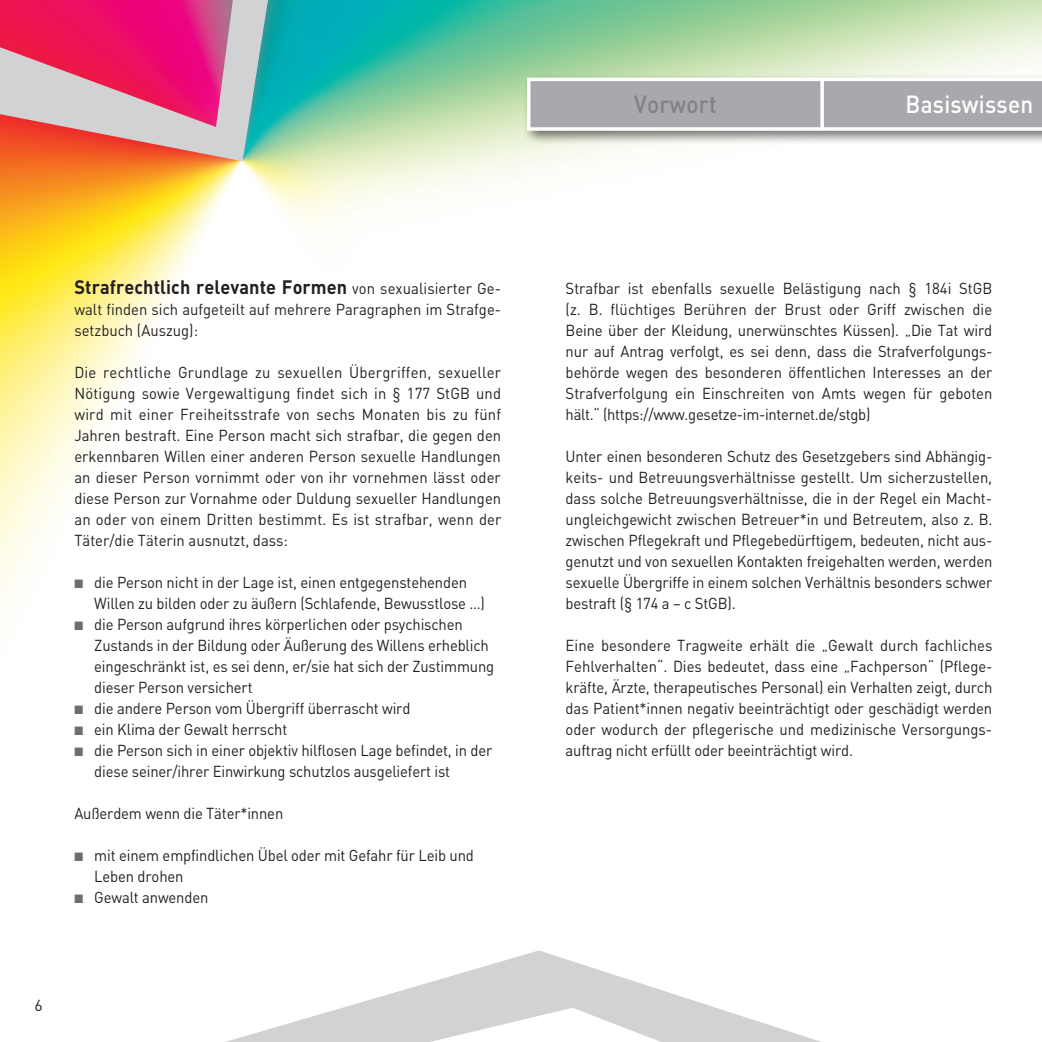
<style>
.page{position:relative;width:1042px;height:1042px;background:#fff}
.page>*{position:absolute;margin:0;border:0;box-sizing:border-box;transform-origin:0 0}
.t1{font:500 24.5px "DIN Pro";letter-spacing:.01em;color:#fff;scale:.92 1}
.t2{font:500 24.5px "DIN Pro";letter-spacing:.01em;color:#808285;scale:.92 1}
.t3{font:700 19.25px "DIN Pro";letter-spacing:.005em;color:#231f20;scale:.94 1}
.t4{font:15.75px/21px "DIN Pro";letter-spacing:-.01em;color:#231f20;scale:.94 1}
.t5{font:15.75px "DIN Pro";letter-spacing:-.01em;color:#231f20}
.s1{font-weight:400;font-size:15.75px}
.s2{color:#6c6d70}
</style>
<div class="page">
<img style="left:0;top:0;width:1042px;height:607px">
<svg style="left:0;top:0;width:268px;height:161px;background:#d86789"></svg>
<svg style="left:226px;top:950px;width:595px;height:92px"></svg>
<div style="left:522px;top:73px;width:520px;height:73px;background:#231f20;opacity:.6"></div>
<svg style="left:527px;top:78px;width:515px;height:53px;background:#b3b4b7"></svg>
<svg style="left:820px;top:79px;width:4px;height:50px"></svg>
<h1 class="t2" style="left:634px;top:87px;width:91px">Vorwort</h1>
<h1 class="t1" style="left:905px;top:87px;width:140px">Basiswissen</h1>
<p class="t3" style="left:74px;top:274px;width:455px">Strafrechtlich relevante Formen <span class="s1">von sexualisierter Ge-</span></p>
<p class="t4" style="left:74px;top:298px;width:455px">walt finden sich aufgeteilt auf mehrere Paragraphen im Strafge&shy;setzbuch (Auszug):</p>
<p class="t4" style="left:74px;top:361px;width:456px;text-align:justify">Die rechtliche Grundlage zu sexuellen Übergriffen, sexueller Nötigung sowie Vergewaltigung findet sich in § 177 StGB und wird mit einer Freiheitsstrafe von sechs Monaten bis zu fünf Jahren bestraft. Eine Person macht sich strafbar, die gegen den erkennbaren Willen einer anderen Person sexuelle Handlungen an dieser Person vornimmt oder von ihr vornehmen lässt oder diese Person zur Vornahme oder Duldung sexueller Handlungen an oder von einem Dritten bestimmt. Es ist strafbar, wenn der Täter/die Täterin ausnutzt, dass:</p>
<p class="t4" style="left:94px;top:571px;width:417px;text-indent:-20px"><span class="s2">■</span> die Person nicht in der Lage ist, einen entgegenstehenden<br>Willen zu bilden oder zu äußern (Schlafende, Bewusstlose …)</p>
<p class="t4" style="left:94px;top:613px;width:427px;text-indent:-20px"><span class="s2">■</span> die Person aufgrund ihres körperlichen oder psychischen Zustands in der Bildung oder Äußerung des Willens erheblich eingeschränkt ist, es sei denn, er/sie hat sich der Zustimmung dieser Person versichert</p>
<p class="t4" style="left:74px;top:697px;width:359px"><span class="s2">■</span> die andere Person vom Übergriff überrascht wird</p>
<p class="t4" style="left:74px;top:718px;width:228px"><span class="s2">■</span> ein Klima der Gewalt herrscht</p>
<p class="t4" style="left:94px;top:739px;width:425px;text-indent:-20px"><span class="s2">■</span> die Person sich in einer objektiv hilflosen Lage befindet, in der diese seiner/ihrer Einwirkung schutzlos ausgeliefert ist</p>
<p class="t4" style="left:74px;top:802px;width:224px">Außerdem wenn die Täter*innen</p>
<p class="t4" style="left:94px;top:844px;width:405px;text-indent:-20px"><span class="s2">■</span> mit einem empfindlichen Übel oder mit Gefahr für Leib und<br>Leben drohen</p>
<p class="t4" style="left:74px;top:886px;width:144px"><span class="s2">■</span> Gewalt anwenden</p>
<p class="t5" style="left:34px;top:994px;width:10px">6</p>
<p class="t4" style="left:566px;top:277px;width:456px;text-align:justify">Strafbar ist ebenfalls sexuelle Belästigung nach § 184i StGB (z. B. flüchtiges Berühren der Brust oder Griff zwischen die Beine über der Kleidung, unerwünschtes Küssen). „Die Tat wird nur auf Antrag verfolgt, es sei denn, dass die Strafverfolgungs&shy;behörde wegen des besonderen öffentlichen Interesses an der Strafverfolgung ein Einschreiten von Amts wegen für geboten hält.“ (https://www.gesetze-im-internet.de/stgb)</p>
<p class="t4" style="left:566px;top:445px;width:456px;text-align:justify">Unter einen besonderen Schutz des Gesetzgebers sind Abhängig&shy;keits- und Betreuungsverhältnisse gestellt. Um sicherzustellen, dass solche Betreuungsverhältnisse, die in der Regel ein Macht&shy;ungleichgewicht zwischen Betreuer*in und Betreutem, also z. B. zwischen Pflegekraft und Pflegebedürftigem, bedeuten, nicht aus&shy;genutzt und von sexuellen Kontakten freigehalten werden, werden sexuelle Übergriffe in einem solchen Verhältnis besonders schwer bestraft (§ 174 a – c StGB).</p>
<p class="t4" style="left:566px;top:634px;width:455px;text-align:justify">Eine besondere Tragweite erhält die „Gewalt durch fachliches Fehlverhalten“. Dies bedeutet, dass eine „Fachperson“ (Pflege&shy;kräfte, Ärzte, therapeutisches Personal) ein Verhalten zeigt, durch das Patient*innen negativ beeinträchtigt oder geschädigt werden oder wodurch der pflegerische und medizinische Versorgungs&shy;auftrag nicht erfüllt oder beeinträchtigt wird.</p>
</div>
